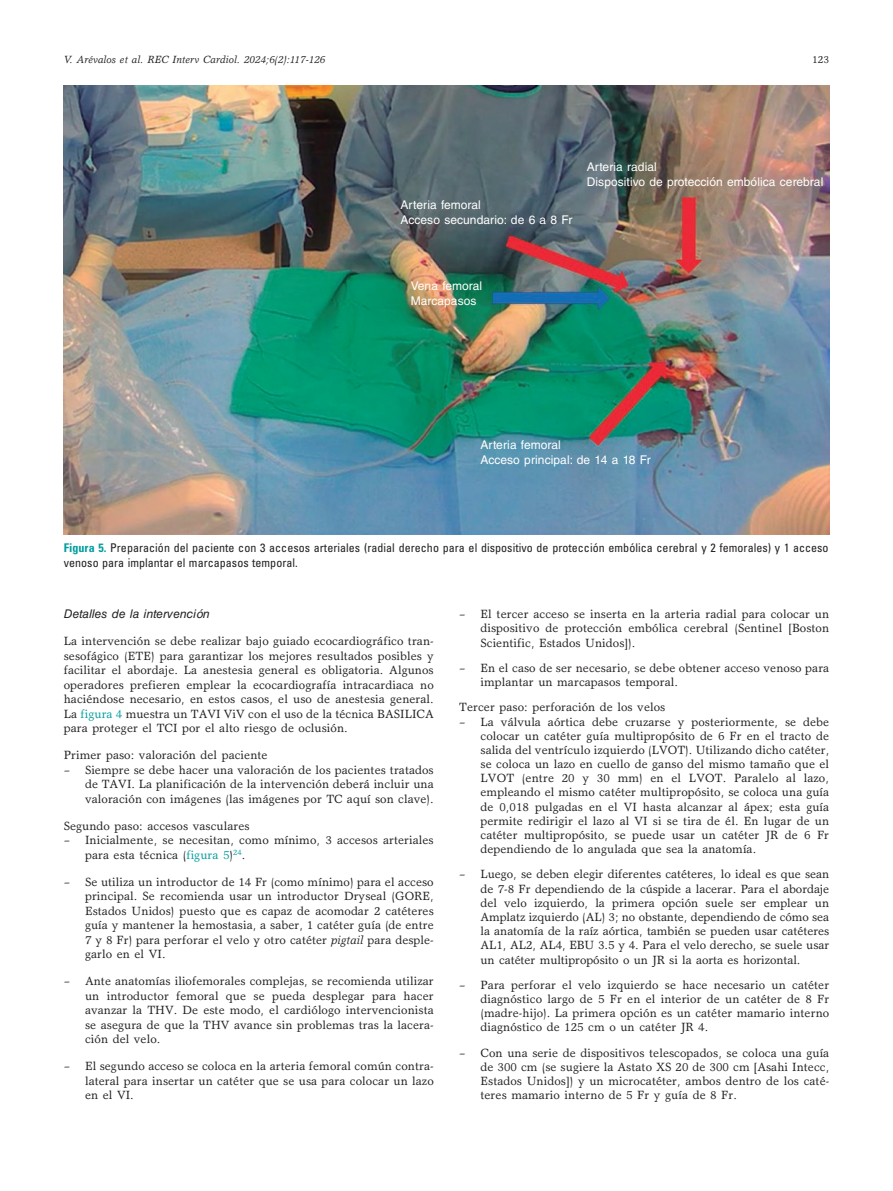
<style>
.page{position:relative;width:893px;height:1191px;background:#fff}
.page>*{position:absolute;margin:0;border:0;box-sizing:border-box;transform-origin:0 0}
.t1{font:12px/14.2px "Garth Graphic Std";letter-spacing:.005em;color:#231f20;text-align:justify}
.t2{font:condensed 12px/15px "Univers LT Std";letter-spacing:.005em;color:#231f20}
.t3{font:12px/15px "Helvetica LT Std";letter-spacing:.005em;color:#fff}
.t4{font:italic 12px "Helvetica LT Std";letter-spacing:.005em;color:#231f20}
.t5{font:italic 10.5px "Garth Graphic Std";letter-spacing:.005em;color:#231f20}
.t6{font:10.5px "Garth Graphic Std";color:#231f20}
.s1{font-weight:700;color:#009d9d}
.s2{color:#009d9d}
.s3{font-style:italic}
</style>
<div class="page">
<img style="left:64px;top:85px;width:765px;height:450px">
<p class="t5" style="left:64px;top:53px;width:263px">V. Arévalos et al. REC Interv Cardiol. 2024;6(2):117-126</p>
<p class="t6" style="left:812px;top:53px;width:19px">123</p>
<p class="t3" style="left:401px;top:197px;width:173px">Arteria femoral<br>Acceso secundario: de 6 a 8 Fr</p>
<p class="t3" style="left:587px;top:159px;width:238px">Arteria radial<br>Dispositivo de protección embólica cerebral</p>
<p class="t3" style="left:411px;top:278px;width:73px">Vena femoral<br>Marcapasos</p>
<p class="t3" style="left:480px;top:437px;width:172px">Arteria femoral<br>Acceso principal: de 14 a 18 Fr</p>
<p class="t2" style="left:64px;top:540px;width:766px"><span class="s1">Figura 5.</span> Preparación del paciente con 3 accesos arteriales (radial derecho para el dispositivo de protección embólica cerebral y 2 femorales) y 1 acceso venoso para implantar el marcapasos temporal.</p>
<p class="t4" style="left:64px;top:607px;width:147px">Detalles de la intervención</p>
<p class="t1" style="left:64px;top:634px;width:371px">La intervención se debe realizar bajo guiado ecocardiográfico tran&shy;sesofágico (ETE) para garantizar los mejores resultados posibles y facilitar el abordaje. La anestesia general es obligatoria. Algunos operadores prefieren emplear la ecocardiografía intracardiaca no haciéndose necesario, en estos casos, el uso de anestesia general.<br>La <span class="s2">figura 4</span> muestra un TAVI ViV con el uso de la técnica BASILICA para proteger el TCI por el alto riesgo de oclusión.</p>
<p class="t1" style="left:64px;top:748px;width:205px">Primer paso: valoración del paciente</p>
<p class="t1" style="left:85px;top:762px;width:350px;text-indent:-21px">– Siempre se debe hacer una valoración de los pacientes tratados de TAVI. La planificación de la intervención deberá incluir una valoración con imágenes (las imágenes por TC aquí son clave).</p>
<p class="t1" style="left:64px;top:818px;width:187px">Segundo paso: accesos vasculares</p>
<p class="t1" style="left:85px;top:833px;width:350px;text-indent:-21px">– Inicialmente, se necesitan, como mínimo, 3 accesos arteriales para esta técnica (<span class="s2">figura 5</span>)<sup>24</sup>.</p>
<p class="t1" style="left:85px;top:874px;width:350px;text-indent:-21px">– Se utiliza un introductor de 14 Fr (como mínimo) para el acceso principal. Se recomienda usar un introductor Dryseal (GORE, Estados Unidos) puesto que es capaz de acomodar 2 catéteres guía y mantener la hemostasia, a saber, 1 catéter guía (de entre 7 y 8 Fr) para perforar el velo y otro catéter <span class="s3">pigtail</span> para desple&shy;garlo en el VI.</p>
<p class="t1" style="left:85px;top:974px;width:350px;text-indent:-21px">– Ante anatomías iliofemorales complejas, se recomienda utilizar un introductor femoral que se pueda desplegar para hacer avanzar la THV. De este modo, el cardiólogo intervencionista se asegura de que la THV avance sin problemas tras la lacera&shy;ción del velo.</p>
<p class="t1" style="left:85px;top:1058px;width:350px;text-indent:-21px">– El segundo acceso se coloca en la arteria femoral común contra&shy;lateral para insertar un catéter que se usa para colocar un lazo en el VI.</p>
<p class="t1" style="left:480px;top:607px;width:350px;text-indent:-21px">– El tercer acceso se inserta en la arteria radial para colocar un dispositivo de protección embólica cerebral (Sentinel [Boston Scientific, Estados Unidos]).</p>
<p class="t1" style="left:480px;top:660px;width:350px;text-indent:-21px">– En el caso de ser necesario, se debe obtener acceso venoso para implantar un marcapasos temporal.</p>
<p class="t1" style="left:459px;top:700px;width:208px">Tercer paso: perforación de los velos</p>
<p class="t1" style="left:480px;top:714px;width:350px;text-indent:-21px">– La válvula aórtica debe cruzarse y posteriormente, se debe colocar un catéter guía multipropósito de 6 Fr en el tracto de salida del ventrículo izquierdo (LVOT). Utilizando dicho catéter, se coloca un lazo en cuello de ganso del mismo tamaño que el LVOT (entre 20 y 30 mm) en el LVOT. Paralelo al lazo, empleando el mismo catéter multipropósito, se coloca una guía de 0,018 pulgadas en el VI hasta alcanzar al ápex; esta guía permite redirigir el lazo al VI si se tira de él. En lugar de un catéter multipropósito, se puede usar un catéter JR de 6 Fr dependiendo de lo angulada que sea la anatomía.</p>
<p class="t1" style="left:480px;top:867px;width:350px;text-indent:-21px">– Luego, se deben elegir diferentes catéteres, lo ideal es que sean de 7-8 Fr dependiendo de la cúspide a lacerar. Para el abordaje del velo izquierdo, la primera opción suele ser emplear un Amplatz izquierdo (AL) 3; no obstante, dependiendo de cómo sea la anatomía de la raíz aórtica, también se pueden usar catéteres AL1, AL2, AL4, EBU 3.5 y 4. Para el velo derecho, se suele usar un catéter multipropósito o un JR si la aorta es horizontal.</p>
<p class="t1" style="left:480px;top:977px;width:350px;text-indent:-21px">– Para perforar el velo izquierdo se hace necesario un catéter diagnóstico largo de 5 Fr en el interior de un catéter de 8 Fr (madre-hijo). La primera opción es un catéter mamario interno diagnóstico de 125 cm o un catéter JR 4.</p>
<p class="t1" style="left:480px;top:1045px;width:350px;text-indent:-21px">– Con una serie de dispositivos telescopados, se coloca una guía de 300 cm (se sugiere la Astato XS 20 de 300 cm [Asahi Intecc, Estados Unidos]) y un microcatéter, ambos dentro de los caté&shy;teres mamario interno de 5 Fr y guía de 8 Fr.</p>
</div>
